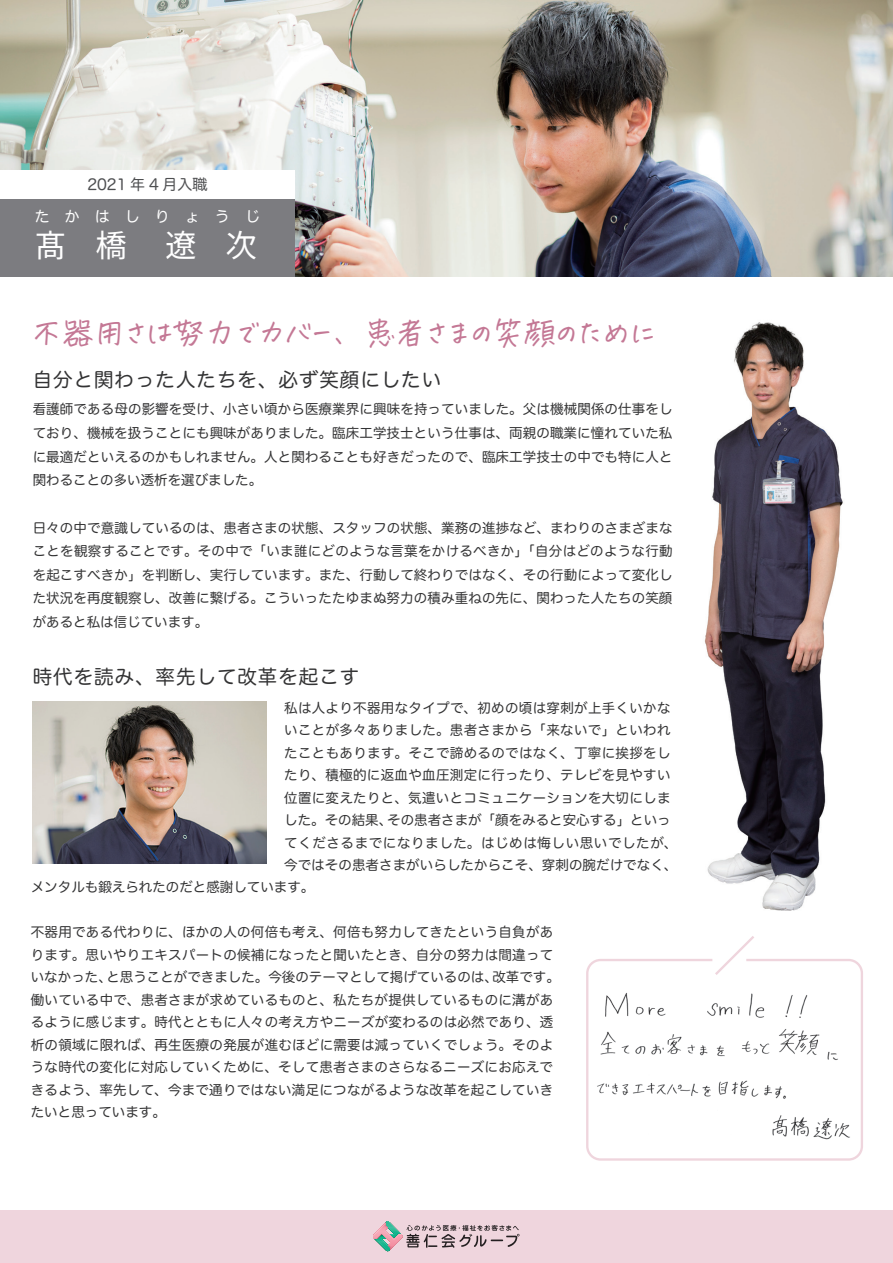
<style>
.page{position:relative;width:893px;height:1263px;background:#fff}
.page>*{position:absolute;margin:0;border:0;box-sizing:border-box;transform-origin:0 0}
.t1{font:31.5px "hanatotyoutyo";color:#c47895}
.t2{font:31.5px "Noto Sans CJ Kjp";color:#fff}
.t3{font:19.5px "Hira Maru Pro W4";letter-spacing:.05em;color:#333334}
.t4{font:15px "Hira Maru Pro W4";color:#4e4f51}
.t5{font:15px "Hira Maru Pro W4";letter-spacing:1em;color:#fff}
.t6{font:13.5px/22.5px "Hira Maru Pro W4";letter-spacing:.02em;color:#333334;text-align:justify}
.t7{font:13.5px "Hira Maru Pro W4";color:#333334}
</style>
<div class="page">
<div style="left:0;top:1210px;width:893px;height:53px;background:#efd5dd"></div>
<img style="left:0;top:0;width:893px;height:276px">
<img style="left:704px;top:322px;width:139px;height:589px">
<div style="left:586px;top:959px;width:277px;height:202px;border:2px solid #efd5dd;border-radius:13px"></div>
<svg style="left:712px;top:936px;width:45px;height:39px"></svg>
<img style="left:597px;top:992px;width:253px;height:148px">
<svg style="left:385px;top:1221px;width:134px;height:30px"></svg>
<img style="left:398px;top:1247px;width:5px;height:3px">
<img style="left:382px;top:1247px;width:16px;height:3px">
<img style="left:373px;top:1230px;width:5px;height:13px">
<img style="left:378px;top:1222px;width:25px;height:25px">
<div style="left:0;top:199px;width:295px;height:77px;background:#7c7c80"></div>
<div style="left:0;top:170px;width:295px;height:29px;background:#fff"></div>
<img style="left:33px;top:701px;width:234px;height:162px">
<p class="t4" style="left:87px;top:171px;width:122px">2021 年 4 月入職</p>
<p class="t5" style="left:35px;top:203px;width:227px">たかはしりょうじ</p>
<h1 class="t2" style="left:226px;top:228px;width:33px">次</h1>
<h1 class="t2" style="left:165px;top:228px;width:33px">遼</h1>
<h1 class="t2" style="left:95px;top:228px;width:33px">橋</h1>
<h1 class="t2" style="left:35px;top:228px;width:33px">髙</h1>
<h1 class="t1" style="left:31px;top:313px;width:626px">不器用さは努力でカバー、患者さまの笑顔のために</h1>
<h2 class="t3" style="left:33px;top:363px;width:410px">自分と関わった人たちを、必ず笑顔にしたい</h2>
<p class="t6" style="left:33px;top:397px;width:641px;line-height:23.7px">看護師である母の影響を受け、小さい頃から医療業界に興味を持っていました。父は機械関係の仕事をしており、機械を扱うことにも興味がありました。臨床工学技士という仕事は、両親の職業に憧れていた私に最適だといえるのかもしれません。人と関わることも好きだったので、臨床工学技士の中でも特に人と関わることの多い透析を選びました。</p>
<p class="t6" style="left:33px;top:515px;width:641px;line-height:23.7px">日々の中で意識しているのは、患者さまの状態、スタッフの状態、業務の進捗など、まわりのさまざまなことを観察することです。その中で「いま誰にどのような言葉をかけるべきか」「自分はどのような行動を起こすべきか」を判断し、実行しています。また、行動して終わりではなく、その行動によって変化した状況を再度観察し、改善に繋げる。こういったたゆまぬ努力の積み重ねの先に、関わった人たちの笑顔があると私は信じています。</p>
<h2 class="t3" style="left:33px;top:659px;width:328px">時代を読み、率先して改革を起こす</h2>
<p class="t6" style="left:284px;top:696px;width:388px;text-align:right">私は人より不器用なタイプで、初めの頃は穿刺が上手くいかないことが多々ありました。患者さまから「来ないで」といわれたこともあります。そこで諦めるのではなく、丁寧に挨拶をしたり、積極的に返血や血圧測定に行ったり、テレビを見やすい位置に変えたりと、気遣いとコミュニケーションを大切にしまその患者さまが「顔をみると安心する」といっ</p>
<p class="t6" style="left:284px;top:808px;width:395px;text-align:left">した。その結果、<br>てくださるまでになりました。はじめは悔しい思いでしたが、今ではその患者さまがいらしたからこそ、穿刺の腕だけでなく、</p>
<p class="t7" style="left:31px;top:875px;width:285px">メンタルも鍛えられたのだと感謝しています。</p>
<p class="t6" style="left:31px;top:920px;width:524px">不器用である代わりに、ほかの人の何倍も考え、何倍も努力してきたという自負があ</p>
<p class="t6" style="left:31px;top:943px;width:524px">ります。思いやりエキスパートの候補になったと聞いたとき、自分の努力は間違って</p>
<p class="t6" style="left:492px;top:965px;width:69px">改革です。</p>
<p class="t7" style="left:106px;top:965px;width:393px">と思うことができました。今後のテーマとして掲げているのは、</p>
<p class="t6" style="left:31px;top:965px;width:524px;text-align:left">いなかった、<br>働いている中で、患者さまが求めているものと、私たちが提供しているものに溝があるように感じます。時代とともに人々の考え方やニーズが変わるのは必然であり、透析の領域に限れば、再生医療の発展が進むほどに需要は減っていくでしょう。そのような時代の変化に対応していくために、そして患者さまのさらなるニーズにお応えできるよう、率先して、今まで通りではない満足につながるような改革を起こしていきたいと思っています。</p>
</div>
